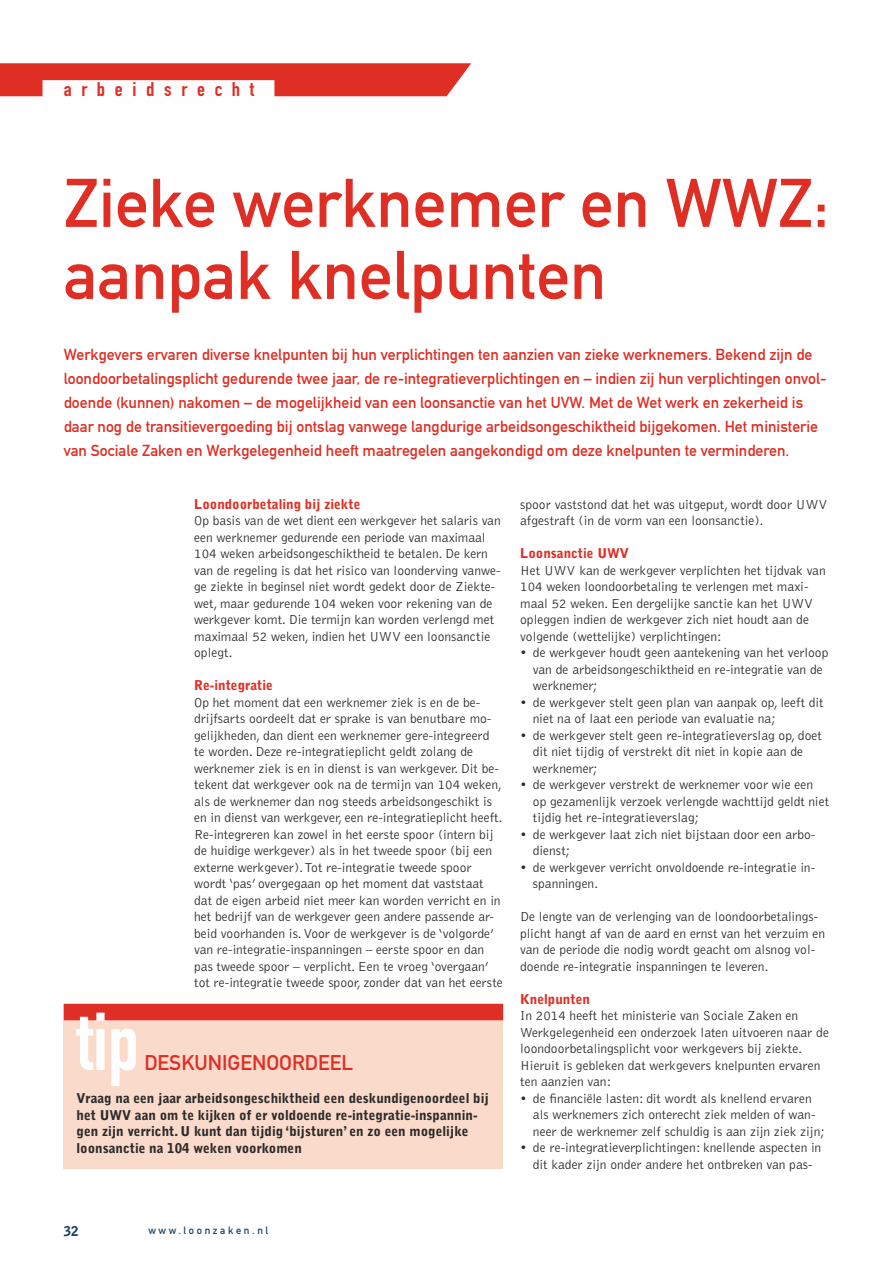
<style>
.page{position:relative;width:893px;height:1263px;background:#fff}
.page>*{position:absolute;margin:0;border:0;box-sizing:border-box;transform-origin:0 0}
.t1{font:80.55px "DIN Engschrift Std";color:#fefefe}
.t2{font:67.5px/72px "DIN Mittelschrift Std";color:#df2e24}
.t3{font:21px "DIN Mittelschrift Std";color:#df2e24}
.t4{font:19.5px "DIN Engschrift Std";letter-spacing:.45em;color:#df2e24;scale:1.1 1}
.t5{font:15.75px/24px "DIN Mittelschrift Std";color:#df2e24}
.t6{font:300 13.5px/16.5px "Bell Gothic Std";color:#2b2b2a}
.t7{font:900 13.5px/16.5px "Bell Gothic Std";color:#2b2b2a}
.t8{font:900 13.5px "Bell Gothic Std";color:#194668}
.t9{font:10.5px "DIN Mittelschrift Std";letter-spacing:.25em;color:#194668}
.s1{font-weight:900;color:#df2e24}
</style>
<div class="page">
<svg style="left:0;top:63px;width:471px;height:33px"></svg>
<div style="left:43px;top:80px;width:231px;height:38px;background:#fefefe"></div>
<div style="left:64px;top:1004px;width:439px;height:82px;background:#fadaca"></div>
<div style="left:64px;top:1004px;width:439px;height:16px;background:#df2e24"></div>
<div style="left:64px;top:1086px;width:439px;height:83px;background:#fadaca"></div>
<p class="t4" style="left:64px;top:78px;width:175px">arbeidsrecht</p>
<p class="t2" style="left:64px;top:168px;width:767px">Zieke werknemer en WWZ: aanpak knelpunten</p>
<p class="t5" style="left:64px;top:342px;width:764px">Werkgevers ervaren diverse knelpunten bij hun verplichtingen ten aanzien van zieke werknemers. Bekend zijn de loondoorbetalingsplicht gedurende twee jaar, de re-integratieverplichtingen en – indien zij hun verplichtingen onvol&shy;doende (kunnen) nakomen – de mogelijkheid van een loonsanctie van het UVW. Met de Wet werk en zekerheid is daar nog de transitievergoeding bij ontslag vanwege langdurige arbeidsongeschiktheid bijgekomen. Het ministerie van Sociale Zaken en Werkgelegenheid heeft maatregelen aangekondigd om deze knelpunten te verminderen.</p>
<p class="t6" style="left:194px;top:496px;width:308px"><span class="s1">Loondoorbetaling bij ziekte<br></span>Op basis van de wet dient een werkgever het salaris van een werknemer gedurende een periode van maximaal 104 weken arbeidsongeschiktheid te betalen. De kern van de regeling is dat het risico van loonderving vanwe&shy;ge ziekte in beginsel niet wordt gedekt door de Ziekte&shy;wet, maar gedurende 104 weken voor rekening van de werkgever komt. Die termijn kan worden verlengd met maximaal 52 weken, indien het UWV een loonsanctie oplegt.</p>
<p class="t6" style="left:194px;top:678px;width:310px"><span class="s1">Re-integratie<br></span>Op het moment dat een werknemer ziek is en de be&shy;drijfsarts oordeelt dat er sprake is van benutbare mo&shy;gelijkheden, dan dient een werknemer gere-integreerd te worden. Deze re-integratieplicht geldt zolang de werknemer ziek is en in dienst is van werkgever. Dit be&shy;tekent dat werkgever ook na de termijn van 104 weken, als de werknemer dan nog steeds arbeidsongeschikt is en in dienst van werkgever, een re-integratieplicht heeft.<br>Re-integreren kan zowel in het eerste spoor (intern bij de huidige werkgever) als in het tweede spoor (bij een externe werkgever). Tot re-integratie tweede spoor wordt ‘pas’ overgegaan op het moment dat vaststaat dat de eigen arbeid niet meer kan worden verricht en in het bedrijf van de werkgever geen andere passende ar&shy;beid voorhanden is. Voor de werkgever is de ‘volgorde’ van re-integratie-inspanningen – eerste spoor en dan pas tweede spoor – verplicht. Een te vroeg ‘overgaan’ tot re-integratie tweede spoor, zonder dat van het eerste</p>
<p class="t1" style="left:77px;top:994px;width:64px">tip</p>
<p class="t3" style="left:144px;top:1050px;width:210px">DESKUNIGENOORDEEL</p>
<p class="t7" style="left:77px;top:1090px;width:414px">Vraag na een jaar arbeidsongeschiktheid een deskundigenoordeel bij het UWV aan om te kijken of er voldoende re-integratie-inspannin&shy;gen zijn verricht. U kunt dan tijdig ‘bijsturen’ en zo een mogelijke loonsanctie na 104 weken voorkomen</p>
<p class="t6" style="left:520px;top:496px;width:309px">spoor vaststond dat het was uitgeput, wordt door UWV afgestraft (in de vorm van een loonsanctie).</p>
<p class="t6" style="left:520px;top:546px;width:307px"><span class="s1">Loonsanctie UWV<br></span>Het UWV kan de werkgever verplichten het tijdvak van 104 weken loondoorbetaling te verlengen met maxi&shy;maal 52 weken. Een dergelijke sanctie kan het UWV opleggen indien de werkgever zich niet houdt aan de volgende (wettelijke) verplichtingen:</p>
<p class="t6" style="left:533px;top:645px;width:297px;text-indent:-13px">• de werkgever houdt geen aantekening van het verloop van de arbeidsongeschiktheid en re-integratie van de werknemer;</p>
<p class="t6" style="left:533px;top:694px;width:292px;text-indent:-13px">• de werkgever stelt geen plan van aanpak op, leeft dit niet na of laat een periode van evaluatie na;</p>
<p class="t6" style="left:533px;top:727px;width:290px;text-indent:-13px">• de werkgever stelt geen re-integratieverslag op, doet dit niet tijdig of verstrekt dit niet in kopie aan de werknemer;</p>
<p class="t6" style="left:533px;top:777px;width:298px;text-indent:-13px">• de werkgever verstrekt de werknemer voor wie een op gezamenlijk verzoek verlengde wachttijd geldt niet tijdig het re-integratieverslag;</p>
<p class="t6" style="left:533px;top:826px;width:284px;text-indent:-13px">• de werkgever laat zich niet bijstaan door een arbo&shy;dienst;</p>
<p class="t6" style="left:533px;top:859px;width:284px;text-indent:-13px">• de werkgever verricht onvoldoende re-integratie in&shy;spanningen.</p>
<p class="t6" style="left:520px;top:909px;width:306px">De lengte van de verlenging van de loondoorbetalings&shy;plicht hangt af van de aard en ernst van het verzuim en van de periode die nodig wordt geacht om alsnog vol&shy;doende re-integratie inspanningen te leveren.</p>
<p class="t6" style="left:520px;top:991px;width:310px"><span class="s1">Knelpunten<br></span>In 2014 heeft het ministerie van Sociale Zaken en Werkgelegenheid een onderzoek laten uitvoeren naar de loondoorbetalingsplicht voor werkgevers bij ziekte.<br>Hieruit is gebleken dat werkgevers knelpunten ervaren ten aanzien van:</p>
<p class="t6" style="left:533px;top:1090px;width:293px;text-indent:-13px">• de financiële lasten: dit wordt als knellend ervaren als werknemers zich onterecht ziek melden of wan&shy;neer de werknemer zelf schuldig is aan zijn ziek zijn;</p>
<p class="t6" style="left:520px;top:1140px;width:303px;text-align:center">• de re-integratieverplichtingen: knellende aspecten in dit kader zijn onder andere het ontbreken van pas-</p>
<p class="t8" style="left:64px;top:1224px;width:17px">32</p>
<p class="t9" style="left:148px;top:1224px;width:121px">www.loonzaken.nl</p>
</div>
